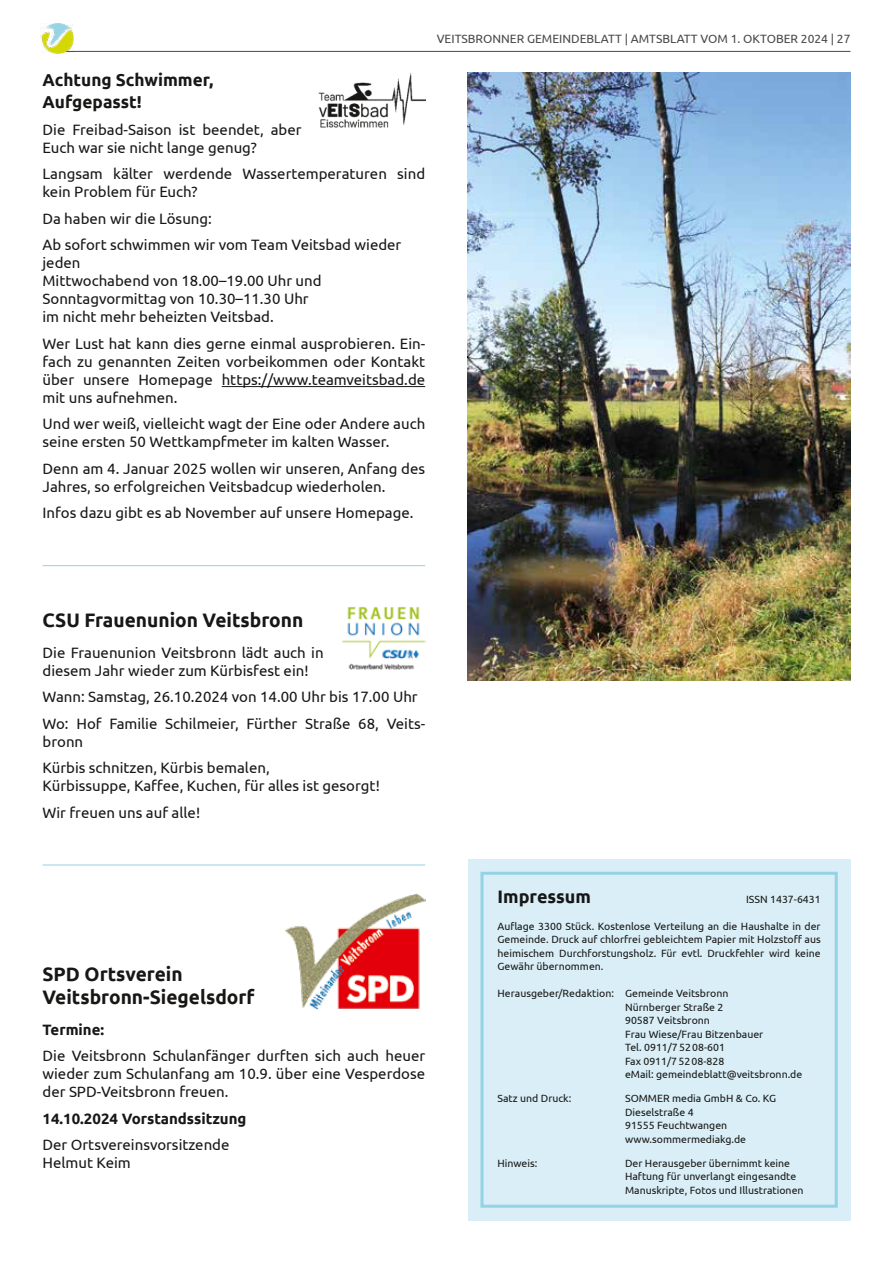
<style>
.page{position:relative;width:893px;height:1263px;background:#fff}
.page>*{position:absolute;margin:0;border:0;box-sizing:border-box;transform-origin:0 0}
.t1{font:700 19.5px/22.5px "Ubuntu";color:#181716}
.t2{font:700 18px "Ubuntu";color:#181716}
.t3{font:700 17.25px/22.5px "Ubuntu";color:#181716}
.t4{font:15px/18px "Ubuntu";color:#181716}
.t5{font:700 15px "Ubuntu";color:#181716}
.t6{font:12px "Ubuntu";color:#484847}
.t7{font:10.5px/13.5px "Ubuntu";color:#181716}
</style>
<div class="page">
<hr style="left:65px;top:51px;width:785px;height:1px;background:#484847">
<img style="left:40px;top:23px;width:33px;height:31px">
<div style="left:468px;top:859px;width:382px;height:361px;background:#d9eef6"></div>
<div style="left:480px;top:872px;width:358px;height:336px;border:3px solid #94d3e5"></div>
<hr style="left:222px;top:386px;width:203px;height:1px;background:#181716">
<hr style="left:43px;top:565px;width:382px;height:1px;background:#94d3e5">
<hr style="left:43px;top:865px;width:382px;height:1px;background:#94d3e5">
<img style="left:342px;top:606px;width:83px;height:64px">
<img style="left:285px;top:893px;width:140px;height:116px">
<img style="left:319px;top:73px;width:106px;height:55px">
<img style="left:468px;top:72px;width:382px;height:608px">
<p class="t3" style="left:43px;top:68px;width:172px">Achtung Schwimmer,<br>Aufgepasst!</p>
<p class="t4" style="left:43px;top:120px;width:261px">Die Freibad-Saison ist beendet, aber<br>Euch war sie nicht lange genug?</p>
<p class="t4" style="left:43px;top:164px;width:384px">Langsam kälter werdende Wassertemperaturen sind kein Problem für Euch?</p>
<p class="t4" style="left:43px;top:205px;width:360px;line-height:26.5px">Da haben wir die Lösung:<br>Ab sofort schwimmen wir vom Team Veitsbad wieder</p>
<p class="t4" style="left:43px;top:253px;width:281px">jeden<br>Mittwochabend von 18.00–19.00 Uhr und<br>Sonntagvormittag von 10.30–11.30 Uhr im nicht mehr beheizten Veitsbad.</p>
<p class="t4" style="left:43px;top:334px;width:384px;text-align:justify">Wer Lust hat kann dies gerne einmal ausprobieren. Ein&shy;fach zu genannten Zeiten vorbeikommen oder Kontakt über unsere Homepage https://www.teamveitsbad.de mit uns aufnehmen.</p>
<p class="t4" style="left:43px;top:414px;width:384px">Und wer weiß, vielleicht wagt der Eine oder Andere auch seine ersten 50 Wettkampfmeter im kalten Wasser.</p>
<p class="t4" style="left:43px;top:459px;width:384px">Denn am 4. Januar 2025 wollen wir unseren, Anfang des<br>Jahres, so erfolgreichen Veitsbadcup wiederholen.</p>
<p class="t4" style="left:43px;top:503px;width:372px">Infos dazu gibt es ab November auf unsere Homepage.</p>
<p class="t6" style="left:437px;top:32px;width:415px">VEITSBRONNER GEMEINDEBLATT | AMTSBLATT VOM 1. OKTOBER 2024 | 27</p>
<h1 class="t1" style="left:43px;top:608px;width:262px">CSU Frauenunion Veitsbronn</h1>
<p class="t4" style="left:43px;top:643px;width:283px">Die Frauenunion Veitsbronn lädt auch in diesem Jahr wieder zum Kürbisfest ein!</p>
<p class="t4" style="left:43px;top:683px;width:384px;line-height:26.5px">Wann: Samstag, 26.10.2024 von 14.00 Uhr bis 17.00 Uhr<br>Wo: Hof Familie Schilmeier, Fürther Straße 68, Veits-</p>
<p class="t4" style="left:43px;top:727px;width:229px;line-height:26.5px">bronn<br>Kürbis schnitzen, Kürbis bemalen,</p>
<p class="t4" style="left:43px;top:772px;width:339px;line-height:26.5px">Kürbissuppe, Kaffee, Kuchen, für alles ist gesorgt!<br>Wir freuen uns auf alle!</p>
<h1 class="t1" style="left:43px;top:963px;width:214px">SPD Ortsverein<br>Veitsbronn-Siegelsdorf</h1>
<p class="t5" style="left:43px;top:1020px;width:63px">Termine:</p>
<p class="t4" style="left:43px;top:1046px;width:384px;text-align:justify">Die Veitsbronn Schulanfänger durften sich auch heuer wieder zum Schulanfang am 10.9. über eine Vesperdose der SPD-Veitsbronn freuen.</p>
<p class="t5" style="left:43px;top:1109px;width:206px">14.10.2024 Vorstandssitzung</p>
<p class="t4" style="left:43px;top:1135px;width:188px">Der Ortsvereinsvorsitzende<br>Helmut Keim</p>
<p class="t2" style="left:497px;top:885px;width:95px">Impressum</p>
<p class="t7" style="left:746px;top:892px;width:76px">ISSN 1437-6431</p>
<p class="t7" style="left:497px;top:919px;width:325px;text-align:justify">Auflage 3300 Stück. Kostenlose Verteilung an die Haushalte in der Gemeinde. Druck auf chlorfrei gebleichtem Papier mit Holzstoff aus heimischem Durchforstungsholz. Für evtl. Druckfehler wird keine Gewähr übernommen.</p>
<p class="t7" style="left:497px;top:986px;width:232px">Herausgeber/Redaktion: Gemeinde Veitsbronn</p>
<p class="t7" style="left:497px;top:1091px;width:75px">Satz und Druck:</p>
<p class="t7" style="left:497px;top:1156px;width:41px">Hinweis:</p>
<p class="t7" style="left:625px;top:1000px;width:179px">Nürnberger Straße 2<br>90587 Veitsbronn<br>Frau Wiese/Frau Bitzenbauer<br>Tel. 0911/7 52 08-601<br>Fax 0911/7 52 08-828<br>eMail: gemeindeblatt@veitsbronn.de</p>
<p class="t7" style="left:625px;top:1091px;width:153px">SOMMER media GmbH &amp; Co. KG<br>Dieselstraße 4<br>91555 Feuchtwangen www.sommermediakg.de</p>
<p class="t7" style="left:625px;top:1156px;width:180px">Der Herausgeber übernimmt keine<br>Haftung für unverlangt eingesandte<br>Manuskripte, Fotos und Illustrationen</p>
</div>
